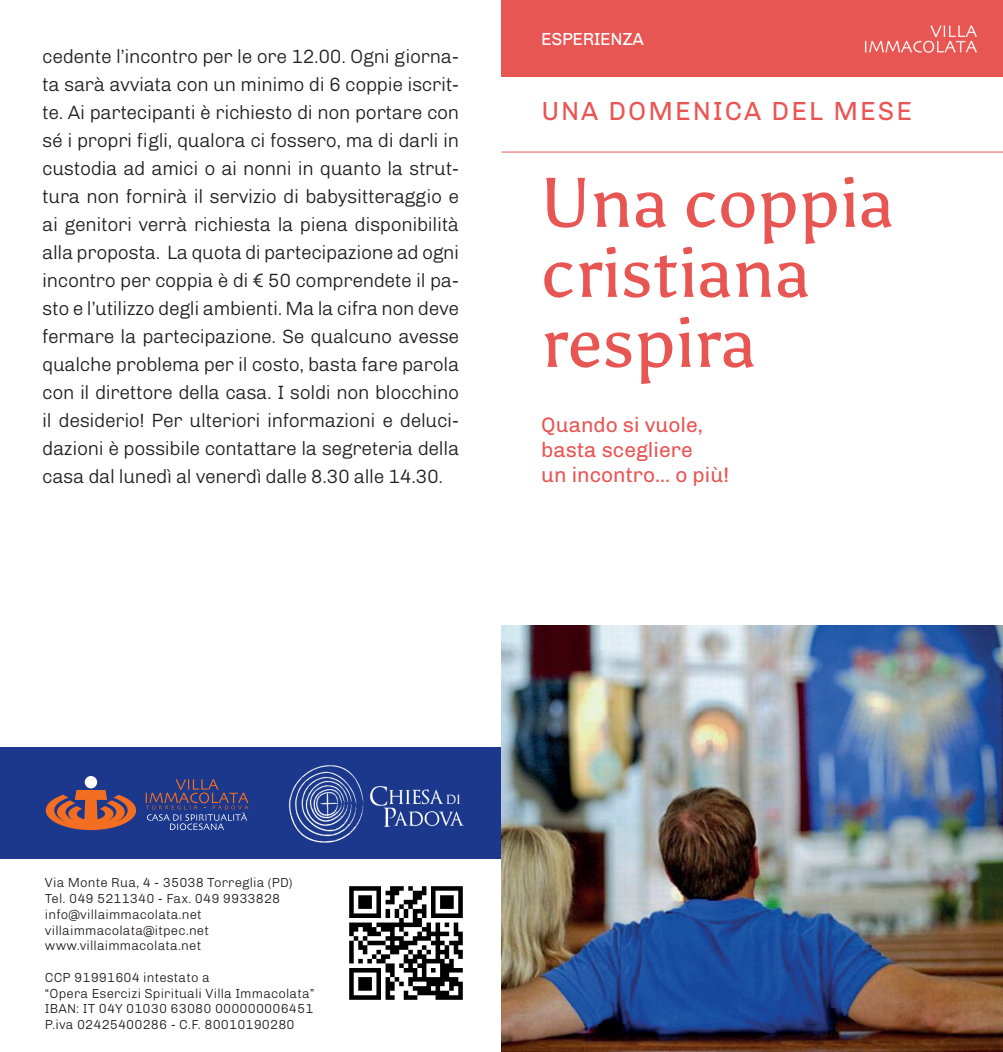
<style>
.page{position:relative;width:1003px;height:1052px;background:#fff}
.page>*{position:absolute;margin:0;border:0;box-sizing:border-box;transform-origin:0 0}
.t1{font:70px/70px "Asul";color:#e85653}
.t2{font:26.25px "Chivo";letter-spacing:.08em;color:#e85653}
.t3{font:21px "Chivo";color:#e85653}
.t4{font:300 19.25px/28px "Chivo";letter-spacing:-.02em;color:#231f20;text-align:justify}
.t5{font:17.5px "Chivo";letter-spacing:-.015em;color:#fff}
.t6{font:300 13.12px "Chivo";letter-spacing:.01em;color:#231f20}
</style>
<div class="page">
<div style="left:501px;top:0;width:501px;height:76px;background:#e85653"></div>
<div style="left:0;top:747px;width:501px;height:111px;background:#1b388c"></div>
<svg style="left:46px;top:790px;width:90px;height:40px"></svg>
<div style="left:85px;top:776px;width:12px;height:12px;background:#fff;border-radius:50%"></div>
<svg style="left:146px;top:779px;width:102px;height:51px"></svg>
<img style="left:271px;top:765px;width:221px;height:94px">
<img style="left:349px;top:886px;width:114px;height:114px">
<hr style="left:501px;top:152px;width:501px;height:1px;background:#e85653">
<img style="left:501px;top:625px;width:501px;height:427px">
<img style="left:864px;top:25px;width:113px;height:28px">
<p class="t4" style="left:42px;top:41px;width:418px">cedente l’incontro per le ore 12.00. Ogni giorna&shy;ta sarà avviata con un minimo di 6 coppie iscrit&shy;te. Ai partecipanti è richiesto di non portare con sé i propri figli, qualora ci fossero, ma di darli in custodia ad amici o ai nonni in quanto la strut&shy;tura non fornirà il servizio di babysitteraggio e ai genitori verrà richiesta la piena disponibilità alla proposta. La quota di partecipazione ad ogni incontro per coppia è di € 50 comprendete il pa&shy;sto e l’utilizzo degli ambienti. Ma la cifra non deve fermare la partecipazione. Se qualcuno avesse qualche problema per il costo, basta fare parola con il direttore della casa. I soldi non blocchino il desiderio! Per ulteriori informazioni e deluci&shy;dazioni è possibile contattare la segreteria della casa dal lunedì al venerdì dalle 8.30 alle 14.30.</p>
<p class="t5" style="left:541px;top:26px;width:104px">ESPERIENZA</p>
<p class="t2" style="left:541px;top:91px;width:372px">UNA DOMENICA DEL MESE</p>
<p class="t1" style="left:541px;top:168px;width:354px">Una coppia cristiana respira</p>
<p class="t3" style="left:541px;top:408px;width:163px">Quando si vuole,</p>
<p class="t3" style="left:541px;top:434px;width:153px">basta scegliere</p>
<p class="t3" style="left:541px;top:459px;width:189px">un incontro... o più!</p>
<p class="t6" style="left:45px;top:873px;width:249px">Via Monte Rua, 4 - 35038 Torreglia (PD)</p>
<p class="t6" style="left:45px;top:888px;width:237px">Tel. 049 5211340 - Fax. 049 9933828</p>
<p class="t6" style="left:45px;top:904px;width:158px">info@villaimmacolata.net</p>
<p class="t6" style="left:45px;top:920px;width:165px">villaimmacolata@itpec.net</p>
<p class="t6" style="left:45px;top:936px;width:158px">www.villaimmacolata.net</p>
<p class="t6" style="left:45px;top:967px;width:166px">CCP 91991604 intestato a</p>
<p class="t6" style="left:45px;top:983px;width:271px">“Opera Esercizi Spirituali Villa Immacolata”</p>
<p class="t6" style="left:45px;top:999px;width:270px">IBAN: IT 04Y 01030 63080 000000006451</p>
<p class="t6" style="left:45px;top:1014px;width:251px">P.iva 02425400286 - C.F. 80010190280</p>
</div>
